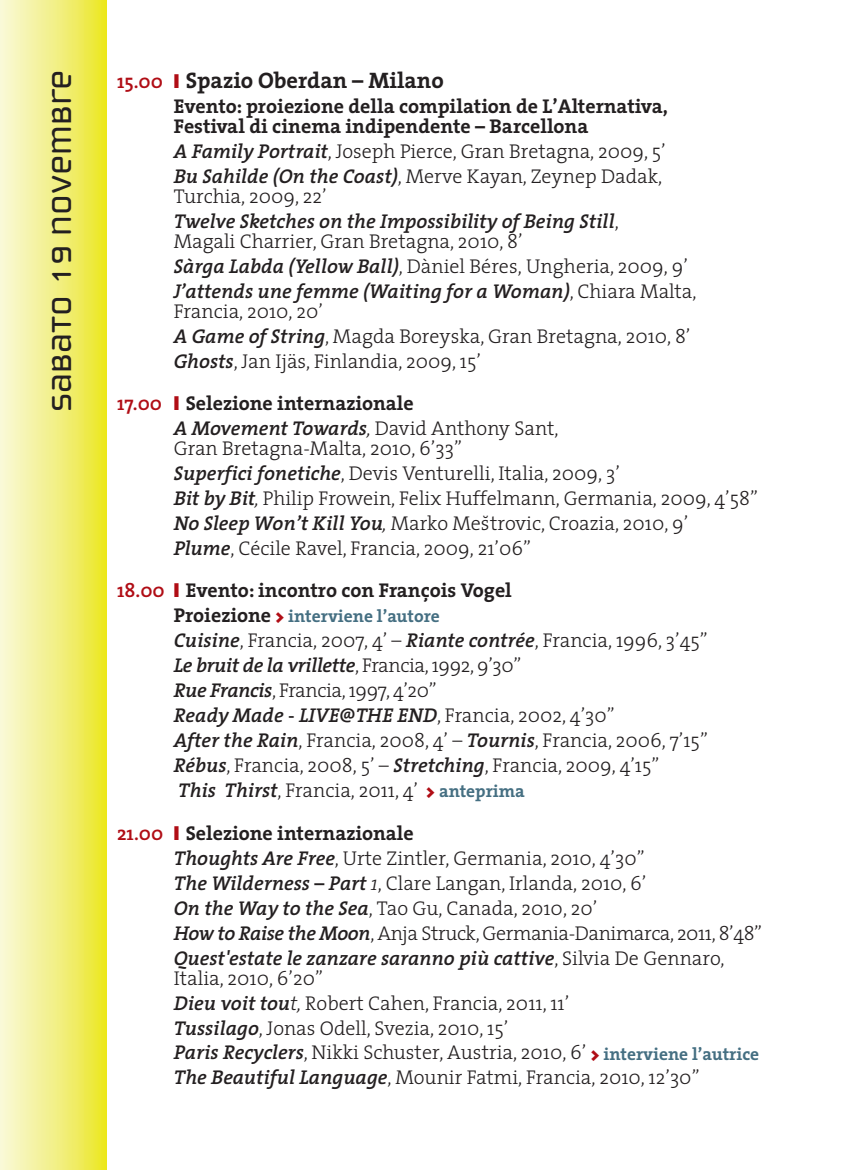
<style>
.page{position:relative;width:851px;height:1170px;background:#fff}
.page>*{position:absolute;margin:0;border:0;box-sizing:border-box;transform-origin:0 0}
.t1{font:40px "Cholla Unicase";color:#231f20}
.t2{font:700 22.5px "The Serif";color:#231f20}
.t3{font:300 20px/25px "The Serif";color:#231f20}
.t4{font:700 20px/20px "The Serif";color:#231f20}
.t5{font:italic 600 20px/25px "The Serif";color:#231f20}
.t6{font:700 17.5px "The Serif";color:#456f82}
.s1{font-weight:600;font-size:20px;color:#b00d15}
.s2{font-weight:600;font-style:italic}
.s3{font-weight:300;font-style:normal}
.s4{font-weight:600;color:#b00d15}
.s5{font-weight:300;font-style:italic}
.s6{font-weight:300}
.s7{font-style:italic}
.s8{font-size:20px;color:#231f20}
.s9{font-weight:900;color:#b00d15}
.s10{font-weight:900;font-size:17.5px;color:#b00d15}
.s11{font-weight:700;font-size:17.5px;color:#456f82}
.s12{font-weight:700}
</style>
<div class="page">
<div style="left:0;top:0;width:106px;height:1169px;background:linear-gradient(to right,#f9f9df,#ece72c)"></div>
<h1 class="t1" style="left:34px;top:412px;width:344px;rotate:-90deg">sabato 19 novembre</h1>
<p class="t2" style="left:117px;top:73px;width:328px"><span class="s1">15.00</span> Spazio Oberdan – Milano</p>
<p class="t4" style="left:174px;top:98px;width:495px">Evento: proiezione della compilation de L’Alternativa,<br>Festival di cinema indipendente – Barcellona</p>
<p class="t3" style="left:174px;top:141px;width:493px"><span class="s2">A Family Portrait</span>, Joseph Pierce, Gran Bretagna, 2009, 5’<br><span class="s2">Bu Sahilde (On the Coast)</span>, Merve Kayan, Zeynep Dadak,</p>
<p class="t5" style="left:174px;top:186px;width:446px"><span class="s3">Turchia, 2009, 22’<br></span>Twelve Sketches on the Impossibility of Being Still<span class="s3">,</span></p>
<p class="t3" style="left:174px;top:231px;width:524px">Magali Charrier, Gran Bretagna, 2010, 8’<br><span class="s2">Sàrga Labda (Yellow Ball)</span>, Dàniel Béres, Ungheria, 2009, 9’<br><span class="s2">J’attends une femme (Waiting for a Woman)</span>, Chiara Malta,</p>
<p class="t3" style="left:174px;top:301px;width:518px">Francia, 2010, 20’<br><span class="s2">A Game of String</span>, Magda Boreyska, Gran Bretagna, 2010, 8’<br><span class="s2">Ghosts</span>, Jan Ijäs, Finlandia, 2009, 15’</p>
<p class="t4" style="left:174px;top:393px;width:386px;line-height:25px;text-indent:-57px"><span class="s4">17.00</span> Selezione internazionale<br><span class="s2">A Movement Towards</span><span class="s5">,</span> <span class="s6">David Anthony Sant,</span></p>
<p class="t3" style="left:174px;top:438px;width:585px">Gran Bretagna-Malta, 2010, 6’33”<br><span class="s2">Superfici fonetiche</span>, Devis Venturelli, Italia, 2009, 3’<br><span class="s2">Bit by Bit</span><span class="s7">,</span> Philip Frowein, Felix Huffelmann, Germania, 2009, 4’58” <span class="s2">No Sleep Won’t Kill You</span><span class="s7">,</span> Marko Mes˘trovic, Croazia, 2010, 9’<br><span class="s2">Plume</span>, Cécile Ravel, Francia, 2009, 21’06”</p>
<p class="t4" style="left:117px;top:583px;width:396px"><span class="s4">18.00</span> Evento: incontro con François Vogel</p>
<p class="t6" style="left:174px;top:610px;width:267px"><span class="s8">Proiezione</span> <span class="s9">&gt;</span> interviene l’autore</p>
<p class="t3" style="left:174px;top:630px;width:535px"><span class="s2">Cuisine</span>, Francia, 2007, 4’ – <span class="s2">Riante contrée</span>, Francia, 1996, 3’45” <span class="s2">Le bruit de la vrillette</span>, Francia, 1992, 9’30”<br><span class="s2">Rue Francis</span>, Francia, 1997, 4’20”<br><span class="s2">Ready Made - LIVE@THE END</span>, Francia, 2002, 4’30”<br><span class="s2">After the Rain</span>, Francia, 2008, 4’ – <span class="s2">Tournis</span>, Francia, 2006, 7’15” <span class="s2">Rébus</span>, Francia, 2008, 5’ – <span class="s2">Stretching</span>, Francia, 2009, 4’15”<br><span class="s2">This Thirst</span>, Francia, 2011, 4’ <span class="s10">&gt;</span> <span class="s11">anteprima</span></p>
<p class="t3" style="left:174px;top:822px;width:590px;text-indent:-57px"><span class="s4">21.00</span> <span class="s12">Selezione internazionale<br></span><span class="s2">Thoughts Are Free</span>, Urte Zintler, Germania, 2010, 4’30”<br><span class="s2">The Wilderness – Part</span> <span class="s7">1</span>, Clare Langan, Irlanda, 2010, 6’<br><span class="s2">On the Way to the Sea</span>, Tao Gu, Canada, 2010, 20’<br><span class="s2">How to Raise the Moon</span>, Anja Struck, Germania-Danimarca, 2011, 8’48” <span class="s2">Quest'estate le zanzare saranno più cattive</span>, Silvia De Gennaro,</p>
<p class="t3" style="left:174px;top:967px;width:587px">Italia, 2010, 6’20”<br><span class="s2">Dieu voit tou</span><span class="s7">t,</span> Robert Cahen, Francia, 2011, 11’<br><span class="s2">Tussilago</span>, Jonas Odell, Svezia, 2010, 15’<br><span class="s2">Paris Recyclers</span>, Nikki Schuster, Austria, 2010, 6’ <span class="s10">&gt;</span> <span class="s11">interviene l’autrice </span><span class="s2">The Beautiful Language</span>, Mounir Fatmi, Francia, 2010, 12’30”</p>
</div>
